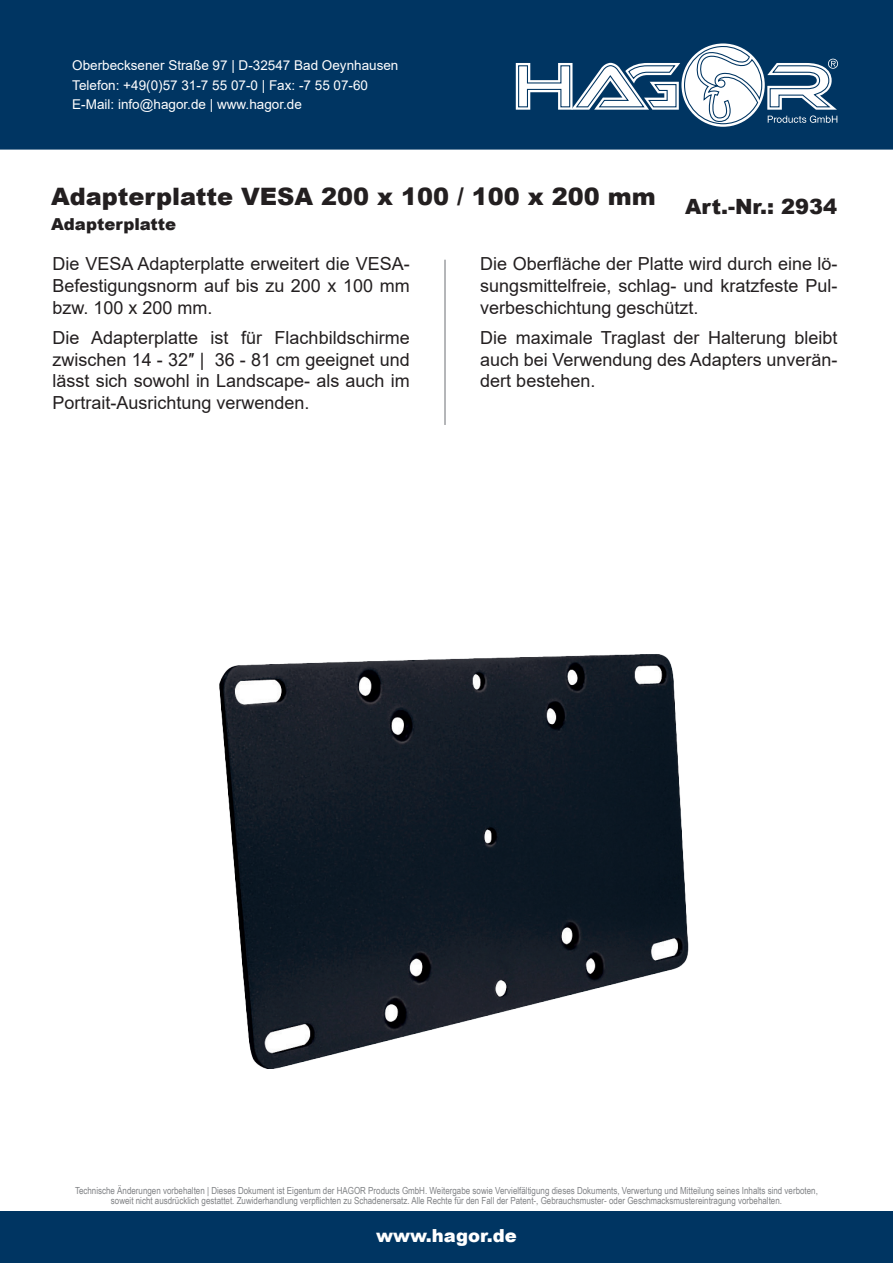
<style>
.page{position:relative;width:893px;height:1263px;background:#fff}
.page>*{position:absolute;margin:0;border:0;box-sizing:border-box;transform-origin:0 0}
.t1{font:900 24px "Arial";color:#231f20}
.t2{font:900 21px "Arial";color:#231f20}
.t3{font:18px/21.6px "Arial";color:#231f20;text-align:justify}
.t4{font:900 18px "Arial";color:#fff}
.t5{font:900 16.5px "Arial";color:#231f20}
.t6{font:13.5px/19.5px "Arial";color:#fff}
.t7{font:9.75px/10.5px "Arial Narrow";color:#808285;text-align:center}
</style>
<div class="page">
<div style="left:0;top:1212px;width:893px;height:51px;background:#003562"></div>
<div style="left:0;top:0;width:893px;height:150px;background:#003562"></div>
<hr style="left:444px;top:260px;width:2px;height:165px;background:#9d9fa2">
<svg style="left:483px;top:39px;width:376px;height:92px"></svg>
<img style="left:219px;top:654px;width:470px;height:415px">
<p class="t6" style="left:72px;top:56px;width:328px">Oberbecksener Straße 97 | D-32547 Bad Oeynhausen<br>Telefon: +49(0)57 31-7 55 07-0 | Fax: -7 55 07-60<br>E-Mail: info@hagor.de | www.hagor.de</p>
<h1 class="t1" style="left:51px;top:179px;width:606px">Adapterplatte VESA 200 x 100 / 100 x 200 mm</h1>
<p class="t5" style="left:51px;top:212px;width:127px">Adapterplatte</p>
<p class="t2" style="left:685px;top:191px;width:154px">Art.-Nr.: 2934</p>
<p class="t3" style="left:53px;top:253px;width:359px">Die VESA Adapterplatte erweitert die VESA-Befestigungsnorm auf bis zu 200 x 100 mm bzw. 100 x 200 mm.</p>
<p class="t3" style="left:53px;top:327px;width:359px">Die Adapterplatte ist für Flachbildschirme zwischen 14 - 32″ | 36 - 81 cm geeignet und lässt sich sowohl in Landscape- als auch im Portrait-Ausrichtung verwenden.</p>
<p class="t3" style="left:480px;top:253px;width:359px">Die Oberfläche der Platte wird durch eine lö&shy;sungsmittelfreie, schlag- und kratzfeste Pul&shy;verbeschichtung geschützt.</p>
<p class="t3" style="left:480px;top:327px;width:359px">Die maximale Traglast der Halterung bleibt auch bei Verwendung des Adapters unverän&shy;dert bestehen.</p>
<p class="t7" style="left:75px;top:1184px;width:744px">Technische Änderungen vorbehalten | Dieses Dokument ist Eigentum der HAGOR Products GmbH. Weitergabe sowie Vervielfältigung dieses Dokuments, Verwertung und Mitteilung seines Inhalts sind verboten, soweit nicht ausdrücklich gestattet. Zuwiderhandlung verpflichten zu Schadenersatz. Alle Rechte für den Fall der Patent-, Gebrauchsmuster- oder Geschmacksmustereintragung vorbehalten.</p>
<p class="t4" style="left:376px;top:1222px;width:142px">www.hagor.de</p>
</div>
